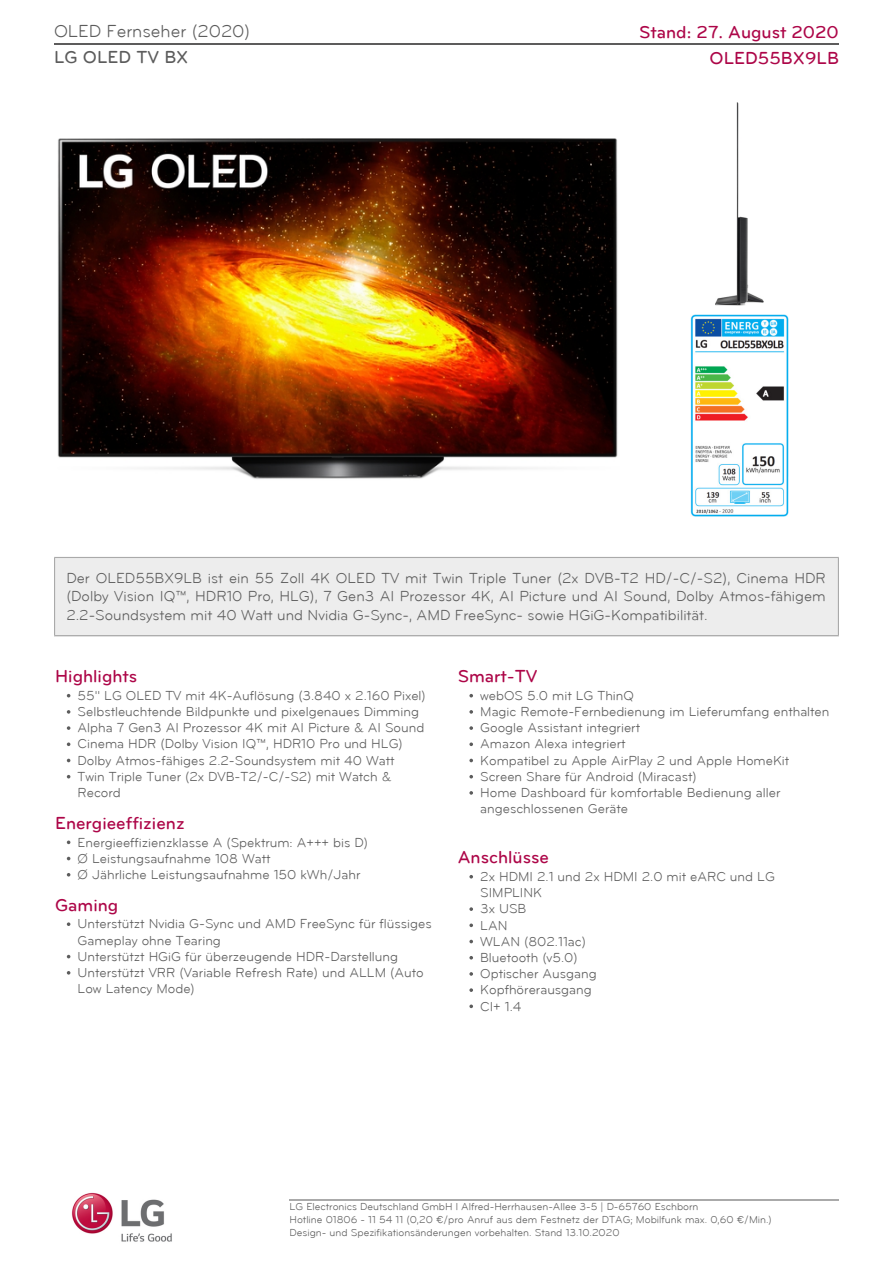
<style>
.page{position:relative;width:893px;height:1263px;background:#fff}
.page>*{position:absolute;margin:0;border:0;box-sizing:border-box;transform-origin:0 0}
.t1{font:500 18px "Bryant LG";color:#ad0648}
.t2{font:18px "Bryant LG";color:#5c5c5c}
.t3{font:500 18px "Bryant LG";color:#5c5c5c}
.t4{font:15px/18.1px "Bryant LG";color:#5c5c5c;text-align:justify}
.t5{font:13.5px/16.2px "Bryant LG";color:#5c5c5c}
.t6{font:10.5px/12.8px "Bryant LG";color:#5c5c5c}
</style>
<div class="page">
<hr style="left:54px;top:43px;width:785px;height:2px;background:#5d5c5c">
<hr style="left:290px;top:1199px;width:549px;height:2px;background:#aaa">
<img style="left:71px;top:1192px;width:101px;height:50px">
<div style="left:54px;top:557px;width:785px;height:79px;background:#ededed"></div>
<img style="left:57px;top:139px;width:561px;height:340px">
<img style="left:716px;top:103px;width:47px;height:202px">
<img style="left:690px;top:314px;width:99px;height:203px">
<svg style="left:67px;top:710px;width:3px;height:4px"></svg>
<svg style="left:67px;top:726px;width:3px;height:4px"></svg>
<svg style="left:67px;top:742px;width:3px;height:4px"></svg>
<svg style="left:67px;top:840px;width:3px;height:4px"></svg>
<svg style="left:67px;top:922px;width:3px;height:4px"></svg>
<svg style="left:469px;top:694px;width:4px;height:3px"></svg>
<svg style="left:469px;top:710px;width:4px;height:4px"></svg>
<svg style="left:469px;top:726px;width:4px;height:4px"></svg>
<svg style="left:469px;top:742px;width:4px;height:4px"></svg>
<svg style="left:469px;top:759px;width:4px;height:3px"></svg>
<svg style="left:469px;top:775px;width:4px;height:3px"></svg>
<svg style="left:469px;top:791px;width:4px;height:4px"></svg>
<svg style="left:469px;top:875px;width:4px;height:3px"></svg>
<svg style="left:469px;top:907px;width:4px;height:4px"></svg>
<svg style="left:469px;top:923px;width:4px;height:4px"></svg>
<svg style="left:469px;top:940px;width:4px;height:3px"></svg>
<svg style="left:469px;top:956px;width:4px;height:3px"></svg>
<svg style="left:469px;top:972px;width:4px;height:4px"></svg>
<svg style="left:469px;top:988px;width:4px;height:4px"></svg>
<svg style="left:469px;top:1004px;width:4px;height:4px"></svg>
<p class="t2" style="left:54px;top:24px;width:198px">OLED Fernseher (2020)</p>
<p class="t1" style="left:639px;top:24px;width:201px">Stand: 27. August 2020</p>
<p class="t3" style="left:54px;top:49px;width:136px">LG OLED TV BX</p>
<p class="t1" style="left:710px;top:50px;width:131px">OLED55BX9LB</p>
<p class="t4" style="left:66px;top:570px;width:761px">Der OLED55BX9LB ist ein 55 Zoll 4K OLED TV mit Twin Triple Tuner (2x DVB-T2 HD/-C/-S2), Cinema HDR (Dolby Vision IQ™, HDR10 Pro, HLG), 7 Gen3 AI Prozessor 4K, AI Picture und AI Sound, Dolby Atmos-fähigem 2.2-Soundsystem mit 40 Watt und Nvidia G-Sync-, AMD FreeSync- sowie HGiG-Kompatibilität.</p>
<p class="t1" style="left:55px;top:669px;width:84px">Highlights</p>
<p class="t5" style="left:78px;top:688px;width:350px">55'' LG OLED TV mit 4K-Auflösung (3.840 x 2.160 Pixel)<br>Selbstleuchtende Bildpunkte und pixelgenaues Dimming Alpha 7 Gen3 AI Prozessor 4K mit AI Picture &amp; AI Sound Cinema HDR (Dolby Vision IQ™, HDR10 Pro und HLG)<br>Dolby Atmos-fähiges 2.2-Soundsystem mit 40 Watt<br>Twin Triple Tuner (2x DVB-T2/-C/-S2) mit Watch &amp; Record</p>
<p class="t1" style="left:55px;top:815px;width:131px">Energieeffizienz</p>
<p class="t5" style="left:78px;top:835px;width:292px">Energieeffizienzklasse A (Spektrum: A+++ bis D)<br>Ø Leistungsaufnahme 108 Watt<br>Ø Jährliche Leistungsaufnahme 150 kWh/Jahr</p>
<p class="t1" style="left:55px;top:897px;width:65px">Gaming</p>
<p class="t5" style="left:78px;top:917px;width:356px">Unterstützt Nvidia G-Sync und AMD FreeSync für flüssiges Gameplay ohne Tearing<br>Unterstützt HGiG für überzeugende HDR-Darstellung Unterstützt VRR (Variable Refresh Rate) und ALLM (Auto Low Latency Mode)</p>
<p class="t1" style="left:458px;top:669px;width:81px">Smart-TV</p>
<p class="t5" style="left:480px;top:688px;width:351px">webOS 5.0 mit LG ThinQ<br>Magic Remote-Fernbedienung im Lieferumfang enthalten Google Assistant integriert<br>Amazon Alexa integriert<br>Kompatibel zu Apple AirPlay 2 und Apple HomeKit Screen Share für Android (Miracast)<br>Home Dashboard für komfortable Bedienung aller angeschlossenen Geräte</p>
<p class="t1" style="left:458px;top:850px;width:93px">Anschlüsse</p>
<p class="t5" style="left:480px;top:869px;width:296px">2x HDMI 2.1 und 2x HDMI 2.0 mit eARC und LG<br>SIMPLINK<br>3x USB<br>LAN<br>WLAN (802.11ac)<br>Bluetooth (v5.0)<br>Optischer Ausgang<br>Kopfhörerausgang<br>CI+ 1.4</p>
<p class="t6" style="left:290px;top:1201px;width:484px">LG Electronics Deutschland GmbH l Alfred-Herrhausen-Allee 3-5 | D-65760 Eschborn<br>Hotline 01806 - 11 54 11 (0,20 €/pro Anruf aus dem Festnetz der DTAG; Mobilfunk max. 0,60 €/Min.)<br>Design- und Spezifikationsänderungen vorbehalten. Stand 13.10.2020</p>
</div>
